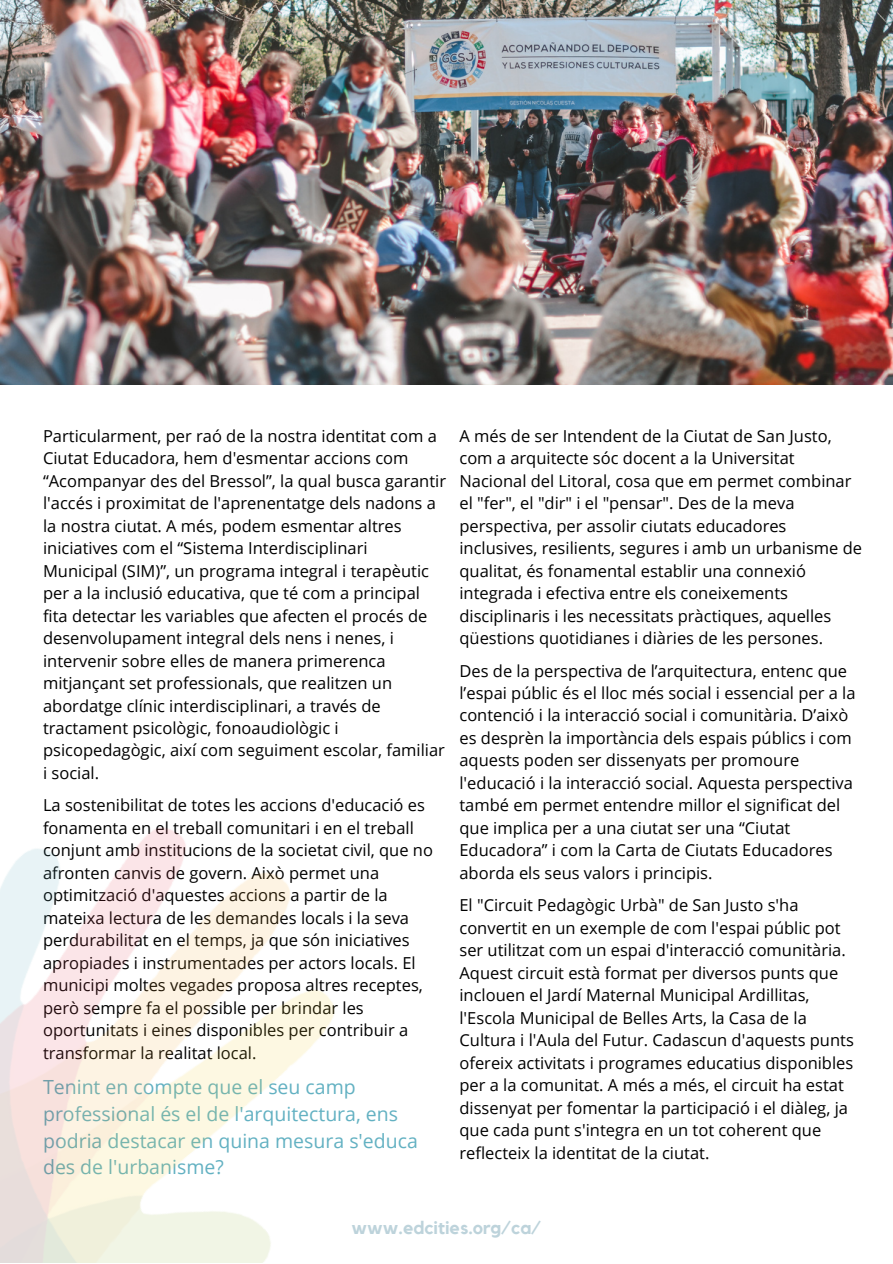
<style>
.page{position:relative;width:893px;height:1264px;background:#fff}
.page>*{position:absolute;margin:0;border:0;box-sizing:border-box;transform-origin:0 0}
.t1{font:19.5px/26.8px "Open Sans";color:#63b1c2}
.t2{font:700 18px "Kollektif";color:#bdd3db}
.t3{font:16.5px/22.5px "Open Sans";color:#000}
</style>
<div class="page">
<img style="left:0;top:0;width:892px;height:385px">
<img style="left:0;top:828px;width:335px;height:434px">
<p class="t3" style="left:43px;top:424px;width:404px">Particularment, per raó de la nostra identitat com a Ciutat Educadora, hem d'esmentar accions com “Acompanyar des del Bressol”, la qual busca garantir l'accés i proximitat de l'aprenentatge dels nadons a la nostra ciutat. A més, podem esmentar altres iniciatives com el “Sistema Interdisciplinari Municipal (SIM)”, un programa integral i terapèutic per a la inclusió educativa, que té com a principal fita detectar les variables que afecten el procés de desenvolupament integral dels nens i nenes, i intervenir sobre elles de manera primerenca mitjançant set professionals, que realitzen un abordatge clínic interdisciplinari, a través de tractament psicològic, fonoaudiològic i psicopedagògic, així com seguiment escolar, familiar i social.</p>
<p class="t3" style="left:43px;top:793px;width:391px">La sostenibilitat de totes les accions d'educació es fonamenta en el treball comunitari i en el treball conjunt amb institucions de la societat civil, que no afronten canvis de govern. Això permet una optimització d'aquestes accions a partir de la mateixa lectura de les demandes locals i la seva perdurabilitat en el temps, ja que són iniciatives apropiades i instrumentades per actors locals. El municipi moltes vegades proposa altres receptes, però sempre fa el possible per brindar les oportunitats i eines disponibles per contribuir a transformar la realitat local.</p>
<p class="t1" style="left:43px;top:1072px;width:376px">Tenint en compte que el seu camp professional és el de l'arquitectura, ens podria destacar en quina mesura s'educa des de l'urbanisme?</p>
<p class="t3" style="left:459px;top:424px;width:404px">A més de ser Intendent de la Ciutat de San Justo, com a arquitecte sóc docent a la Universitat Nacional del Litoral, cosa que em permet combinar el "fer", el "dir" i el "pensar". Des de la meva perspectiva, per assolir ciutats educadores inclusives, resilients, segures i amb un urbanisme de qualitat, és fonamental establir una connexió integrada i efectiva entre els coneixements disciplinaris i les necessitats pràctiques, aquelles qüestions quotidianes i diàries de les persones.</p>
<p class="t3" style="left:459px;top:659px;width:397px">Des de la perspectiva de l’arquitectura, entenc que l’espai públic és el lloc més social i essencial per a la contenció i la interacció social i comunitària. D’això es desprèn la importància dels espais públics i com aquests poden ser dissenyats per promoure l'educació i la interacció social. Aquesta perspectiva també em permet entendre millor el significat del que implica per a una ciutat ser una “Ciutat Educadora” i com la Carta de Ciutats Educadores aborda els seus valors i principis.</p>
<p class="t3" style="left:459px;top:893px;width:396px">El "Circuit Pedagògic Urbà" de San Justo s'ha convertit en un exemple de com l'espai públic pot ser utilitzat com un espai d'interacció comunitària.<br>Aquest circuit està format per diversos punts que inclouen el Jardí Maternal Municipal Ardillitas, l'Escola Municipal de Belles Arts, la Casa de la Cultura i l'Aula del Futur. Cadascun d'aquests punts ofereix activitats i programes educatius disponibles per a la comunitat. A més a més, el circuit ha estat dissenyat per fomentar la participació i el diàleg, ja que cada punt s'integra en un tot coherent que reflecteix la identitat de la ciutat.</p>
<p class="t2" style="left:351px;top:1219px;width:191px">www.edcities.org/ca/</p>
</div>
